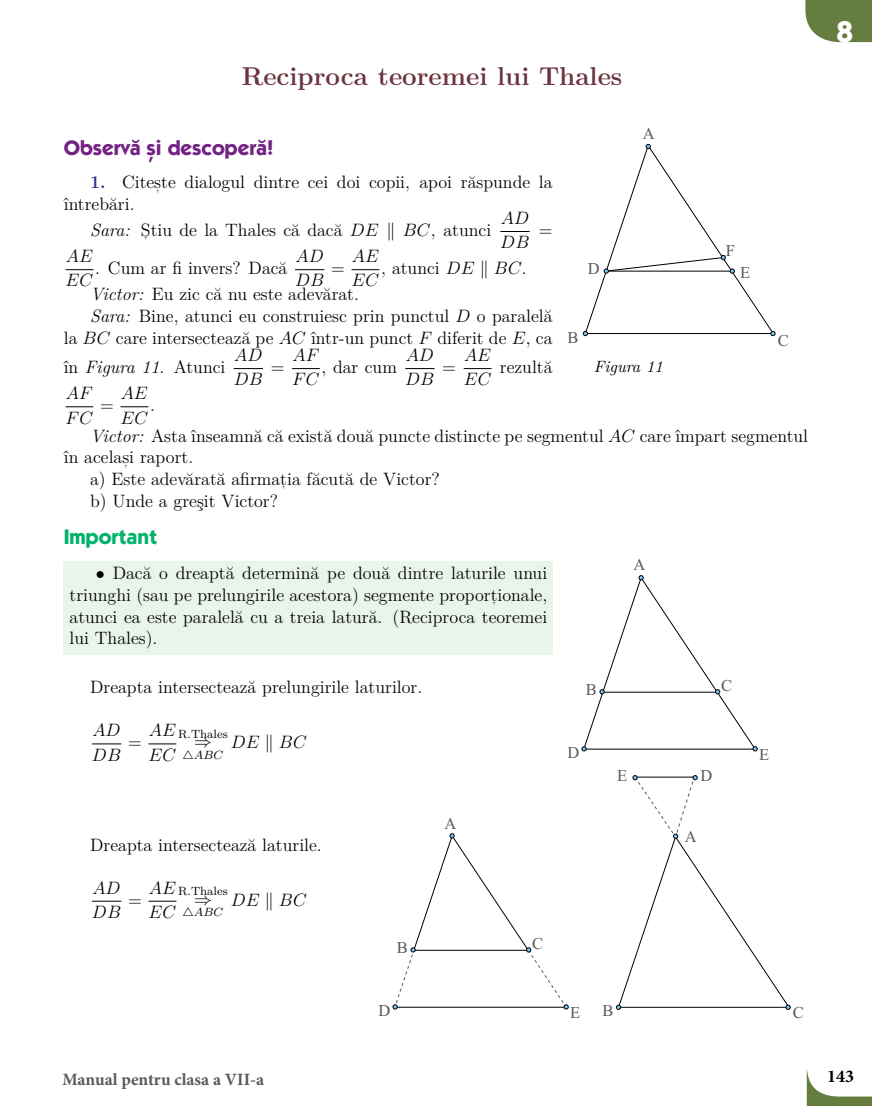
<style>
.page{position:relative;width:872px;height:1106px;background:#fff}
.page>*{position:absolute;margin:0;border:0;box-sizing:border-box;transform-origin:0 0}
.t1{font:30px "ITC Kabel Std Bold RO";color:#fff}
.t2{font:700 25.8px "LM Roman 12";color:#6a333e}
.t3{font:21px "ITC Kabel Std Bold RO";color:#742284}
.t4{font:21px "ITC Kabel Std Bold RO";color:#00b26a}
.t5{font:18px/21.6px "LM Roman 12";color:#000}
.t6{font:18px/24.5px "LM Math Italic 12";letter-spacing:.025em;color:#000}
.t7{font:700 18px "Minion Pro";color:#000}
.t8{font:700 18px "LM Roman 12";color:#000}
.t9{font:700 17.25px "Minion Pro";color:#58595b}
.t10{font:16.5px "Times New Roman";color:#58595b}
.t11{font:italic 16.35px "LM Roman 10";color:#000}
.t12{font:12px "LM Roman 8";color:#000}
.t13{font:12px "LM Math Italic 8";letter-spacing:.025em;color:#000}
.s1{font-weight:700;color:#2e3092}
.s2{font-style:italic}
.s3{font-family:"LM Math Italic 12"}
</style>
<div class="page">
<svg style="left:805px;top:0;width:67px;height:42px;background:#71874e"></svg>
<svg style="left:806px;top:1068px;width:66px;height:38px"></svg>
<svg style="left:500px;top:231px;width:29px;height:1px"></svg>
<svg style="left:66px;top:269px;width:27px;height:1px"></svg>
<svg style="left:295px;top:269px;width:29px;height:1px"></svg>
<svg style="left:351px;top:269px;width:28px;height:1px"></svg>
<svg style="left:234px;top:368px;width:29px;height:1px"></svg>
<svg style="left:292px;top:368px;width:28px;height:1px"></svg>
<svg style="left:405px;top:368px;width:29px;height:1px"></svg>
<svg style="left:464px;top:368px;width:27px;height:1px"></svg>
<svg style="left:66px;top:406px;width:27px;height:1px"></svg>
<svg style="left:120px;top:406px;width:28px;height:1px"></svg>
<svg style="left:582px;top:144px;width:193px;height:192px"></svg>
<div style="left:64px;top:561px;width:489px;height:93px;background:#e9f4eb;border-radius:4px"></div>
<svg style="left:92px;top:743px;width:29px;height:1px"></svg>
<svg style="left:148px;top:743px;width:28px;height:1px"></svg>
<svg style="left:92px;top:901px;width:29px;height:1px"></svg>
<svg style="left:148px;top:901px;width:28px;height:1px"></svg>
<svg style="left:581px;top:575px;width:177px;height:176px"></svg>
<svg style="left:392px;top:833px;width:177px;height:176px"></svg>
<svg style="left:616px;top:775px;width:175px;height:235px"></svg>
<h2 class="t2" style="left:242px;top:56px;width:382px">Reciproca teoremei lui Thales</h2>
<p class="t3" style="left:64px;top:136px;width:211px">Observă şi descoperă!</p>
<p class="t5" style="left:64px;top:170px;width:490px;text-indent:26px"><span class="s1">1.</span> Cites<sub>,</sub> te dialogul dintre cei doi copii, apoi răspunde la întrebări.</p>
<p class="t5" style="left:90px;top:217px;width:289px"><span class="s2">Sara:</span> S<sub>,</sub> tiu de la Thales că dacă <span class="s3">DE</span></p>
<p class="t5" style="left:403px;top:217px;width:90px"><span class="s3">BC</span>, atunci</p>
<p class="t6" style="left:500px;top:207px;width:30px">AD<br>DB</p>
<p class="t5" style="left:539px;top:217px;width:15px">=</p>
<p class="t6" style="left:295px;top:245px;width:30px">AD<br>DB</p>
<p class="t6" style="left:351px;top:245px;width:28px">AE<br>EC</p>
<p class="t6" style="left:66px;top:245px;width:28px">AE<br>EC</p>
<p class="t5" style="left:95px;top:256px;width:194px">. Cum ar fi invers? Dacă</p>
<p class="t5" style="left:381px;top:256px;width:147px">, atunci <span class="s3">DE BC</span>.</p>
<p class="t5" style="left:331px;top:256px;width:15px">=</p>
<p class="t5" style="left:90px;top:282px;width:270px"><span class="s2">Victor:</span> Eu zic că nu este adevărat.</p>
<p class="t5" style="left:90px;top:303px;width:464px"><span class="s2">Sara:</span> Bine, atunci eu construiesc prin punctul <span class="s3">D</span> o paralelă</p>
<p class="t5" style="left:64px;top:325px;width:490px">la <span class="s3">BC</span> care intersectează pe <span class="s3">AC</span> într-un punct <span class="s3">F</span> diferit de <span class="s3">E</span>, ca</p>
<p class="t5" style="left:64px;top:354px;width:163px">în <span class="s2">Figura 11</span>. Atunci</p>
<p class="t6" style="left:234px;top:344px;width:30px">AD<br>DB</p>
<p class="t6" style="left:292px;top:344px;width:28px">AF<br>FC</p>
<p class="t6" style="left:405px;top:344px;width:30px">AD<br>DB</p>
<p class="t6" style="left:464px;top:344px;width:28px">AE<br>EC</p>
<p class="t5" style="left:321px;top:354px;width:77px">, dar cum</p>
<p class="t5" style="left:500px;top:354px;width:54px">rezultă</p>
<p class="t5" style="left:271px;top:354px;width:15px">=</p>
<p class="t5" style="left:442px;top:354px;width:15px">=</p>
<p class="t6" style="left:66px;top:382px;width:28px">AF<br>FC</p>
<p class="t6" style="left:120px;top:382px;width:28px">AE<br>EC</p>
<p class="t5" style="left:100px;top:393px;width:15px">=</p>
<p class="t5" style="left:150px;top:393px;width:6px">.</p>
<p class="t10" style="left:642px;top:124px;width:13px">A</p>
<p class="t10" style="left:726px;top:241px;width:11px">F</p>
<p class="t10" style="left:587px;top:258px;width:13px">D</p>
<p class="t10" style="left:740px;top:262px;width:12px">E</p>
<p class="t10" style="left:567px;top:328px;width:13px">B</p>
<p class="t11" style="left:594px;top:354px;width:71px">Figura 11</p>
<p class="t10" style="left:777px;top:330px;width:13px">C</p>
<p class="t5" style="left:90px;top:423px;width:719px"><span class="s2">Victor:</span> Asta înseamnă că există două puncte distincte pe segmentul <span class="s3">AC</span> care împart segmentul</p>
<p class="t5" style="left:64px;top:445px;width:131px">în acelas<sub>,</sub> i raport.</p>
<p class="t5" style="left:90px;top:466px;width:351px">a) Este adevărată afirmat<sub>,</sub> ia făcută de Victor?</p>
<p class="t5" style="left:90px;top:488px;width:189px">b) Unde a greşit Victor?</p>
<p class="t4" style="left:64px;top:528px;width:95px">Important</p>
<p class="t5" style="left:70px;top:561px;width:479px;text-align:justify;text-indent:26px">• Dacă o dreaptă determină pe două dintre laturile unui triunghi (sau pe prelungirile acestora) segmente proport<sub>,</sub> ionale, atunci ea este paralelă cu a treia latură. (Reciproca teoremei lui Thales).</p>
<p class="t5" style="left:90px;top:675px;width:334px">Dreapta intersectează prelungirile laturilor.</p>
<p class="t6" style="left:92px;top:719px;width:30px">AD<br>DB</p>
<p class="t10" style="left:633px;top:555px;width:13px">A</p>
<p class="t10" style="left:586px;top:679px;width:13px">B</p>
<p class="t10" style="left:721px;top:675px;width:13px">C</p>
<p class="t6" style="left:148px;top:719px;width:28px">AE<br>EC</p>
<p class="t12" style="left:178px;top:724px;width:51px">R.Thales</p>
<p class="t6" style="left:231px;top:731px;width:76px">DE BC</p>
<p class="t5" style="left:128px;top:730px;width:15px">=</p>
<p class="t10" style="left:567px;top:742px;width:13px">D</p>
<p class="t10" style="left:759px;top:745px;width:12px">E</p>
<p class="t13" style="left:194px;top:750px;width:30px">ABC</p>
<p class="t5" style="left:90px;top:832px;width:233px">Dreapta intersectează laturile.</p>
<p class="t6" style="left:92px;top:876px;width:30px">AD<br>DB</p>
<p class="t6" style="left:148px;top:876px;width:28px">AE<br>EC</p>
<p class="t12" style="left:178px;top:881px;width:51px">R.Thales</p>
<p class="t6" style="left:231px;top:889px;width:76px">DE BC</p>
<p class="t5" style="left:128px;top:887px;width:15px">=</p>
<p class="t13" style="left:194px;top:907px;width:30px">ABC</p>
<p class="t10" style="left:444px;top:813px;width:13px">A</p>
<p class="t10" style="left:617px;top:766px;width:12px">E</p>
<p class="t10" style="left:700px;top:766px;width:13px">D</p>
<p class="t10" style="left:685px;top:826px;width:13px">A</p>
<p class="t10" style="left:397px;top:937px;width:13px">B</p>
<p class="t10" style="left:532px;top:933px;width:13px">C</p>
<p class="t10" style="left:378px;top:1000px;width:13px">D</p>
<p class="t10" style="left:570px;top:1003px;width:12px">E</p>
<p class="t10" style="left:602px;top:1000px;width:13px">B</p>
<p class="t10" style="left:793px;top:1003px;width:13px">C</p>
<h1 class="t1" style="left:836px;top:12px;width:18px">8</h1>
<p class="t7" style="left:827px;top:1063px;width:28px">143</p>
<p class="t9" style="left:62px;top:1067px;width:203px">Manual pentru clasa a VII-a</p>
<p class="t5" style="left:64px;top:1072px;width:220px">Manual pentru clasa a VII-a</p>
<p class="t8" style="left:824px;top:1070px;width:32px">143</p>
</div>
